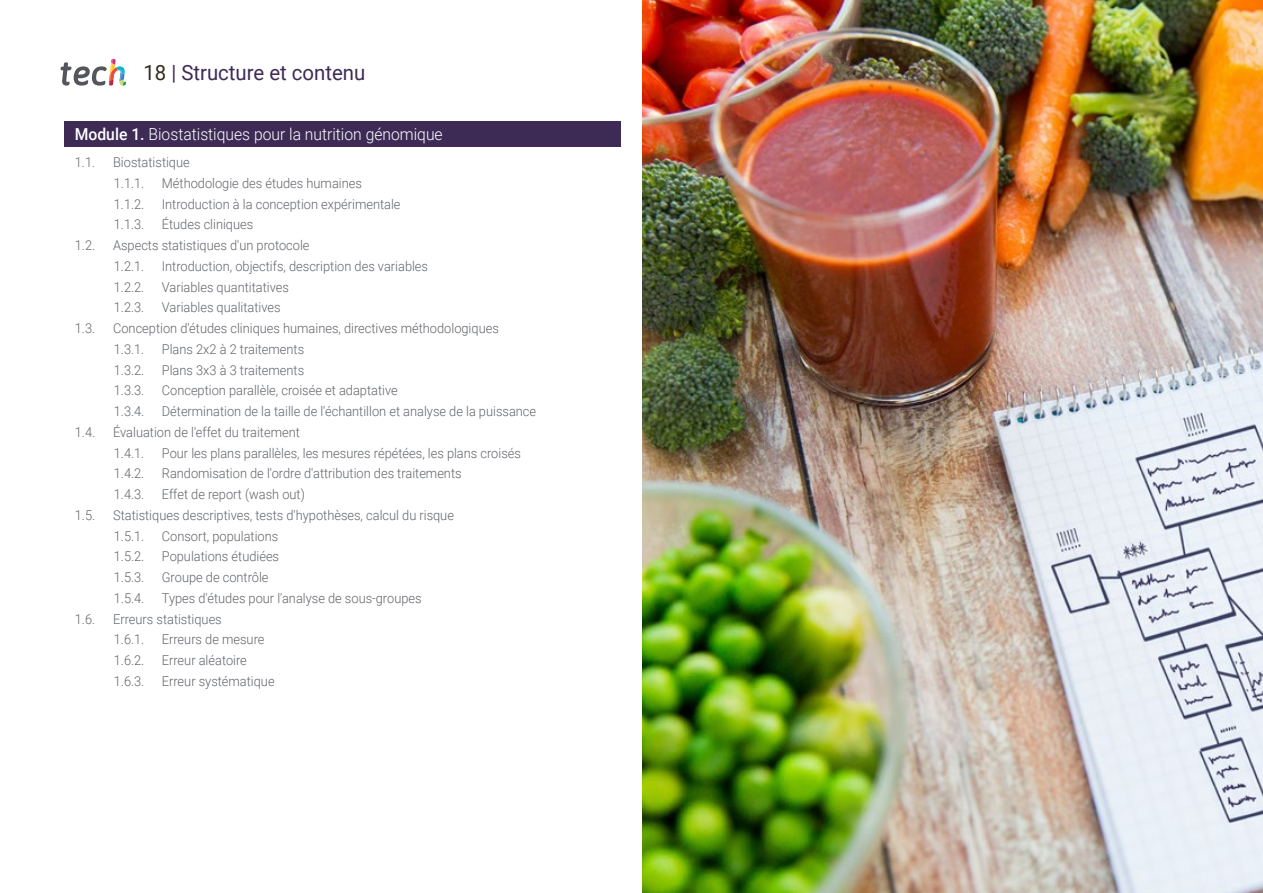
<style>
.page{position:relative;width:1263px;height:893px;background:#fff}
.page>*{position:absolute;margin:0;border:0;box-sizing:border-box;transform-origin:0 0}
.t1{font:21px "Roboto";color:#3d2b56}
.t2{font:300 16.5px "Roboto";color:#fff;scale:.95 1}
.t3{font:300 13.5px/20.7px "Roboto";color:#61646a;scale:.95 1}
.s1{color:#312e20}
.s2{font-weight:500}
</style>
<div class="page">
<div style="left:64px;top:121px;width:557px;height:25px;background:#3d2b56"></div>
<img style="left:642px;top:0;width:621px;height:893px">
<svg style="left:61px;top:59px;width:65px;height:27px"></svg>
<h1 class="t1" style="left:144px;top:57px;width:223px"><span class="s1">18</span> | Structure et contenu</h1>
<p class="t2" style="left:75px;top:123px;width:389px"><span class="s2">Module 1.</span> Biostatistiques pour la nutrition génomique</p>
<p class="t3" style="left:75px;top:151px;width:23px">1.1.</p>
<p class="t3" style="left:113px;top:151px;width:82px">Biostatistique<br>1.1.1.</p>
<p class="t3" style="left:162px;top:172px;width:212px">Méthodologie des études humaines</p>
<p class="t3" style="left:114px;top:193px;width:34px">1.1.2.</p>
<p class="t3" style="left:162px;top:193px;width:253px">Introduction à la conception expérimentale</p>
<p class="t3" style="left:114px;top:214px;width:34px">1.1.3.</p>
<p class="t3" style="left:162px;top:214px;width:98px">Études cliniques</p>
<p class="t3" style="left:75px;top:234px;width:23px">1.2.</p>
<p class="t3" style="left:113px;top:234px;width:208px">Aspects statistiques d'un protocole<br>1.2.1.</p>
<p class="t3" style="left:162px;top:255px;width:282px">Introduction, objectifs, description des variables</p>
<p class="t3" style="left:114px;top:276px;width:34px">1.2.2.</p>
<p class="t3" style="left:162px;top:276px;width:135px">Variables quantitatives</p>
<p class="t3" style="left:114px;top:297px;width:34px">1.2.3.</p>
<p class="t3" style="left:162px;top:297px;width:127px">Variables qualitatives</p>
<p class="t3" style="left:75px;top:317px;width:23px">1.3.</p>
<p class="t3" style="left:113px;top:317px;width:407px">Conception d'études cliniques humaines, directives méthodologiques<br>1.3.1.</p>
<p class="t3" style="left:162px;top:338px;width:151px">Plans 2x2 à 2 traitements</p>
<p class="t3" style="left:114px;top:359px;width:34px">1.3.2.</p>
<p class="t3" style="left:162px;top:359px;width:151px">Plans 3x3 à 3 traitements</p>
<p class="t3" style="left:114px;top:380px;width:34px">1.3.3.</p>
<p class="t3" style="left:162px;top:380px;width:250px">Conception parallèle, croisée et adaptative</p>
<p class="t3" style="left:114px;top:400px;width:34px">1.3.4.</p>
<p class="t3" style="left:162px;top:400px;width:395px">Détermination de la taille de l'échantillon et analyse de la puissance</p>
<p class="t3" style="left:75px;top:421px;width:23px">1.4.</p>
<p class="t3" style="left:113px;top:421px;width:198px">Évaluation de l'effet du traitement<br>1.4.1.</p>
<p class="t3" style="left:162px;top:442px;width:379px">Pour les plans parallèles, les mesures répétées, les plans croisés</p>
<p class="t3" style="left:114px;top:463px;width:34px">1.4.2.</p>
<p class="t3" style="left:162px;top:463px;width:317px">Randomisation de l'ordre d'attribution des traitements</p>
<p class="t3" style="left:114px;top:483px;width:34px">1.4.3.</p>
<p class="t3" style="left:162px;top:483px;width:152px">Effet de report (wash out)</p>
<p class="t3" style="left:75px;top:504px;width:23px">1.5.</p>
<p class="t3" style="left:113px;top:504px;width:360px">Statistiques descriptives, tests d'hypothèses, calcul du risque<br>1.5.1.</p>
<p class="t3" style="left:162px;top:525px;width:124px">Consort, populations</p>
<p class="t3" style="left:114px;top:546px;width:34px">1.5.2.</p>
<p class="t3" style="left:162px;top:546px;width:125px">Populations étudiées</p>
<p class="t3" style="left:114px;top:566px;width:34px">1.5.3.</p>
<p class="t3" style="left:162px;top:566px;width:114px">Groupe de contrôle</p>
<p class="t3" style="left:114px;top:587px;width:34px">1.5.4.</p>
<p class="t3" style="left:162px;top:587px;width:275px">Types d'études pour l'analyse de sous-groupes</p>
<p class="t3" style="left:75px;top:608px;width:23px">1.6.</p>
<p class="t3" style="left:113px;top:608px;width:116px">Erreurs statistiques<br>1.6.1.</p>
<p class="t3" style="left:162px;top:629px;width:110px">Erreurs de mesure</p>
<p class="t3" style="left:114px;top:649px;width:34px">1.6.2.</p>
<p class="t3" style="left:162px;top:649px;width:91px">Erreur aléatoire</p>
<p class="t3" style="left:114px;top:670px;width:34px">1.6.3.</p>
<p class="t3" style="left:162px;top:670px;width:120px">Erreur systématique</p>
</div>
